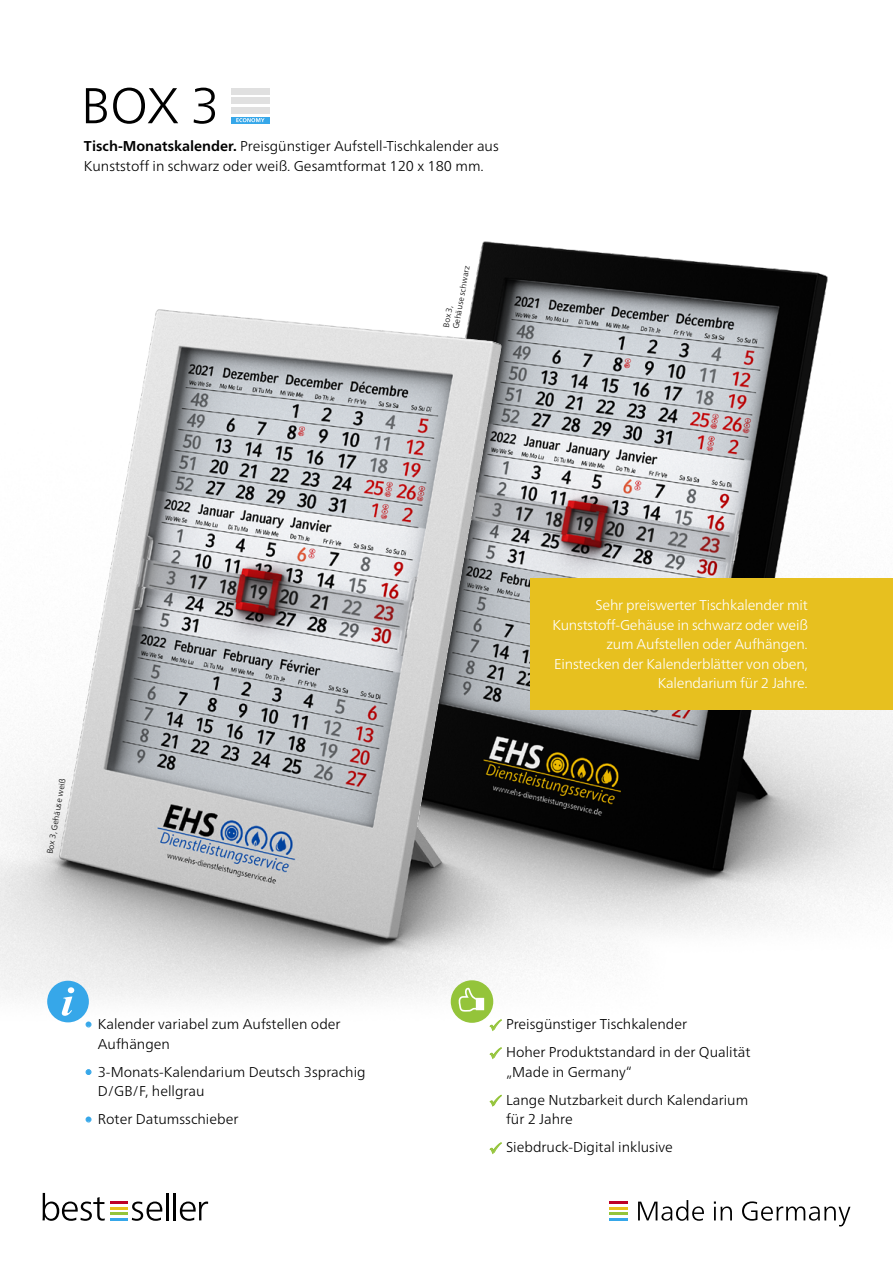
<style>
.page{position:relative;width:893px;height:1263px;background:#fff}
.page>*{position:absolute;margin:0;border:0;box-sizing:border-box;transform-origin:0 0}
._01_Headline{font:300 50.25px "Frutiger Neue LT Pro";color:#000}
._02_Intro-Text{font:300 14.25px/19.5px "Frutiger Neue LT Pro";color:#000}
._04_Produkt-Text{font:300 14.25px/19.5px "Frutiger Neue LT Pro";letter-spacing:-.015em;color:#fff;text-align:right}
._06_Produktbeschrebu{font:300 8.25px/9.9px "Frutiger Neue LT Pro";color:#000}
.s1{font-weight:700}
.s2{color:#36a7e9}
</style>
<div class="page">
<hr style="left:609px;top:1201px;width:19px;height:3px;background:#be0027">
<svg style="left:609px;top:1207px;width:19px;height:2px"></svg>
<hr style="left:609px;top:1212px;width:19px;height:3px;background:#94c43a">
<svg style="left:609px;top:1218px;width:19px;height:2px"></svg>
<svg style="left:638px;top:1200px;width:66px;height:21px"></svg>
<svg style="left:714px;top:1201px;width:18px;height:19px"></svg>
<svg style="left:742px;top:1201px;width:108px;height:25px"></svg>
<img style="left:693px;top:261px;width:200px;height:671px">
<img style="left:0;top:241px;width:693px;height:782px">
<div style="left:231px;top:88px;width:38px;height:7px;background:#e0e0e0"></div>
<div style="left:231px;top:98px;width:38px;height:6px;background:#e0e0e0"></div>
<div style="left:231px;top:107px;width:38px;height:7px;background:#e0e0e0"></div>
<div style="left:231px;top:117px;width:38px;height:6px;background:#36a7e9"></div>
<svg style="left:236px;top:118px;width:29px;height:4px"></svg>
<div style="left:47px;top:981px;width:42px;height:41px;background:#36a7e9;border-radius:50%"></div>
<svg style="left:62px;top:987px;width:12px;height:29px"></svg>
<div style="left:451px;top:980px;width:42px;height:43px;background:#94c43a;border-radius:50%"></div>
<svg style="left:458px;top:987px;width:26px;height:25px"></svg>
<div style="left:530px;top:578px;width:363px;height:132px;background:#e7c01f"></div>
<svg style="left:43px;top:1193px;width:119px;height:28px"></svg>
<hr style="left:166px;top:1193px;width:3px;height:27px;background:#000">
<hr style="left:173px;top:1193px;width:3px;height:27px;background:#000">
<svg style="left:180px;top:1201px;width:28px;height:20px"></svg>
<svg style="left:490px;top:1019px;width:28px;height:4px"></svg>
<p class="_01_Headline" style="left:81px;top:75px;width:140px">BOX 3</p>
<p class="_02_Intro-Text" style="left:84px;top:136px;width:416px"><span class="s1">Tisch-Monatskalender.</span> Preisgünstiger Aufstell-Tischkalender aus<br>Kunststoff in schwarz oder weiß. Gesamtformat 120 x 180 mm.</p>
<p class="_06_Produktbeschrebu" style="left:441px;top:326px;width:66px;rotate:-80deg">Box 3,<br>Gehäuse schwarz</p>
<p class="_06_Produktbeschrebu" style="left:45px;top:853px;width:78px;rotate:-80deg">Box 3, Gehäuse weiß</p>
<p class="_02_Intro-Text" style="left:98px;top:1014px;width:244px;text-indent:-13px"><span class="s2">•</span> Kalender variabel zum Aufstellen oder<br>Aufhängen</p>
<p class="_02_Intro-Text" style="left:98px;top:1062px;width:269px;text-indent:-13px"><span class="s2">•</span> 3-Monats-Kalendarium Deutsch 3sprachig<br>D/GB/F, hellgrau</p>
<p class="_02_Intro-Text" style="left:85px;top:1109px;width:155px"><span class="s2">•</span> Roter Datumsschieber</p>
<p class="_04_Produkt-Text" style="left:552px;top:596px;width:257px">Sehr preiswerter Tischkalender mit Kunststoff-Gehäuse in schwarz oder weiß zum Aufstellen oder Aufhängen.<br>Einstecken der Kalenderblätter von oben, Kalendarium für 2 Jahre.</p>
<p class="_02_Intro-Text" style="left:506px;top:1014px;width:183px">Preisgünstiger Tischkalender</p>
<p class="_02_Intro-Text" style="left:506px;top:1042px;width:246px">Hoher Produktstandard in der Qualität „Made in Germany“</p>
<p class="_02_Intro-Text" style="left:506px;top:1090px;width:244px">Lange Nutzbarkeit durch Kalendarium für 2 Jahre</p>
<p class="_02_Intro-Text" style="left:506px;top:1137px;width:168px">Siebdruck-Digital inklusive</p>
</div>
